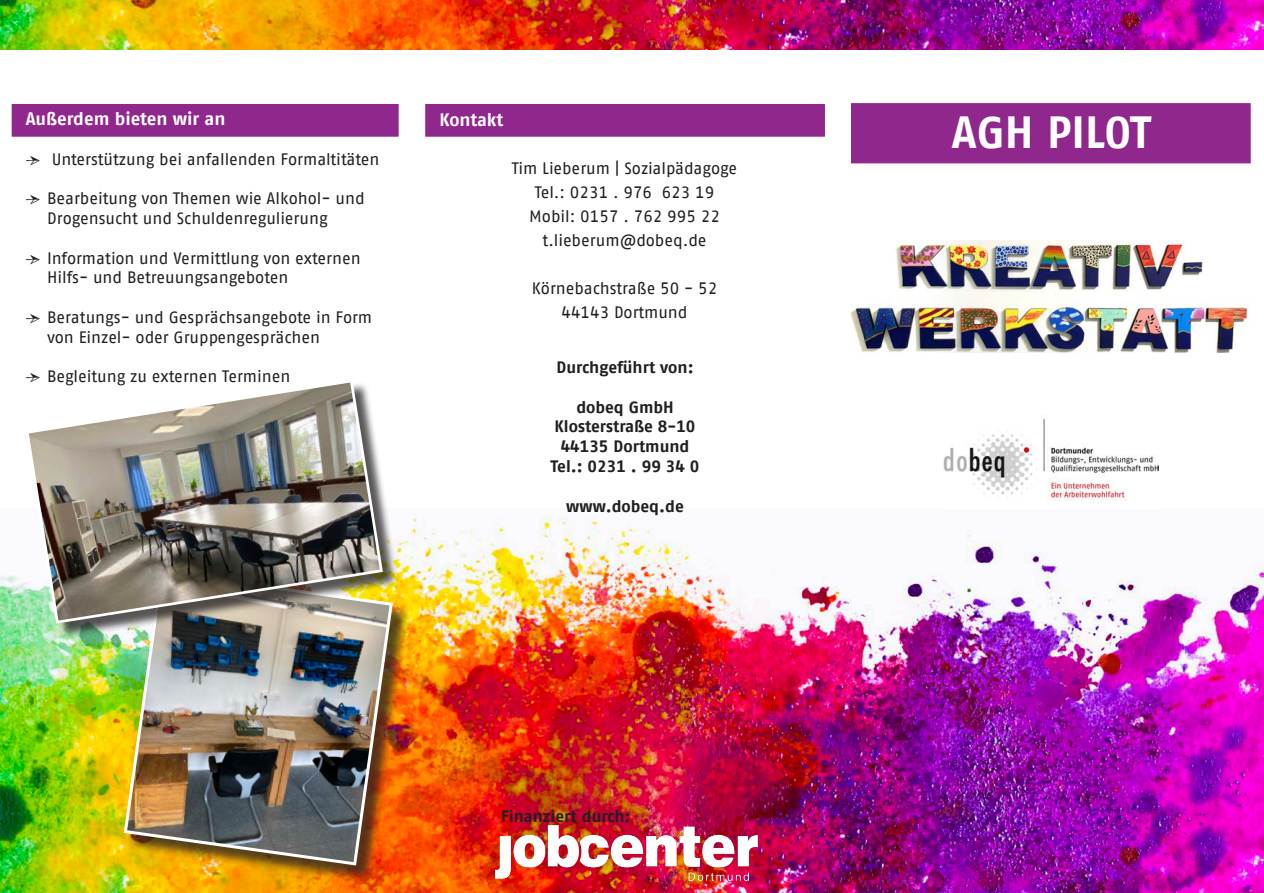
<style>
.page{position:relative;width:1264px;height:893px;background:#fff}
.page>*{position:absolute;margin:0;border:0;box-sizing:border-box;transform-origin:0 0}
.t1{font:700 45px "AWO Fago Office";letter-spacing:-.005em;color:#fff}
.t2{font:700 18px "AWO Fago Office";letter-spacing:-.005em;color:#fff}
.t3{font:16.5px/24px "AWO Fago Office";color:#231f20}
.t4{font:700 16.5px/19.8px "AWO Fago Office";color:#231f20;text-align:center}
.s1{font-family:"Minion Pro"}
</style>
<div class="page">
<img style="left:0;top:517px;width:1264px;height:376px">
<div style="left:425px;top:104px;width:400px;height:33px;background:#8f278d;border:2px solid #8f278d"></div>
<img style="left:0;top:0;width:1264px;height:49px">
<div style="left:851px;top:103px;width:400px;height:60px;background:#8f278d;border:2px solid #8f278d"></div>
<div style="left:12px;top:104px;width:387px;height:33px;background:#8f278d;border:2px solid #8f278d"></div>
<img style="left:944px;top:419px;width:215px;height:82px">
<img style="left:851px;top:240px;width:397px;height:113px">
<div style="left:127px;top:573px;width:284px;height:310px;background:#231f20;opacity:.75"></div>
<img style="left:122px;top:639px;width:273px;height:228px">
<div style="left:28px;top:382px;width:371px;height:257px;background:#231f20;opacity:.75"></div>
<img style="left:24px;top:382px;width:360px;height:243px">
<img style="left:496px;top:825px;width:261px;height:55px">
<p class="t2" style="left:26px;top:108px;width:201px">Außerdem bieten wir an</p>
<p class="t3" style="left:26px;top:147px;width:355px"><span class="s1">Ӻ</span> Unterstützung bei anfallenden Formaltitäten</p>
<p class="t3" style="left:47px;top:188px;width:319px;line-height:19.8px;text-indent:-21px"><span class="s1">Ӻ</span> Bearbeitung von Themen wie Alkohol- und<br>Drogensucht und Schuldenregulierung</p>
<p class="t3" style="left:47px;top:248px;width:315px;line-height:19.8px;text-indent:-21px"><span class="s1">Ӻ</span> Information und Vermittlung von externen<br>Hilfs- und Betreuungsangeboten</p>
<p class="t3" style="left:47px;top:307px;width:327px;line-height:19.8px;text-indent:-21px"><span class="s1">Ӻ</span> Beratungs- und Gesprächsangebote in Form von Einzel- oder Gruppengesprächen</p>
<p class="t3" style="left:26px;top:364px;width:266px"><span class="s1">Ӻ</span> Begleitung zu externen Terminen</p>
<p class="t2" style="left:440px;top:110px;width:65px">Kontakt</p>
<p class="t3" style="left:512px;top:156px;width:227px;text-align:center">Tim Lieberum | Sozialpädagoge<br>Tel.: 0231 . 976 623 19<br>Mobil: 0157 . 762 995 22 t.lieberum@dobeq.de</p>
<p class="t3" style="left:532px;top:276px;width:187px;text-align:center">Körnebachstraße 50 - 52<br>44143 Dortmund</p>
<p class="t4" style="left:556px;top:357px;width:139px">Durchgeführt von:</p>
<p class="t4" style="left:551px;top:397px;width:150px">dobeq GmbH<br>Klosterstraße 8-10<br>44135 Dortmund<br>Tel.: 0231 . 99 34 0</p>
<p class="t4" style="left:566px;top:496px;width:119px">www.dobeq.de</p>
<p class="t4" style="left:501px;top:806px;width:131px">Finanziert durch:</p>
<h1 class="t1" style="left:952px;top:106px;width:200px">AGH PILOT</h1>
</div>
